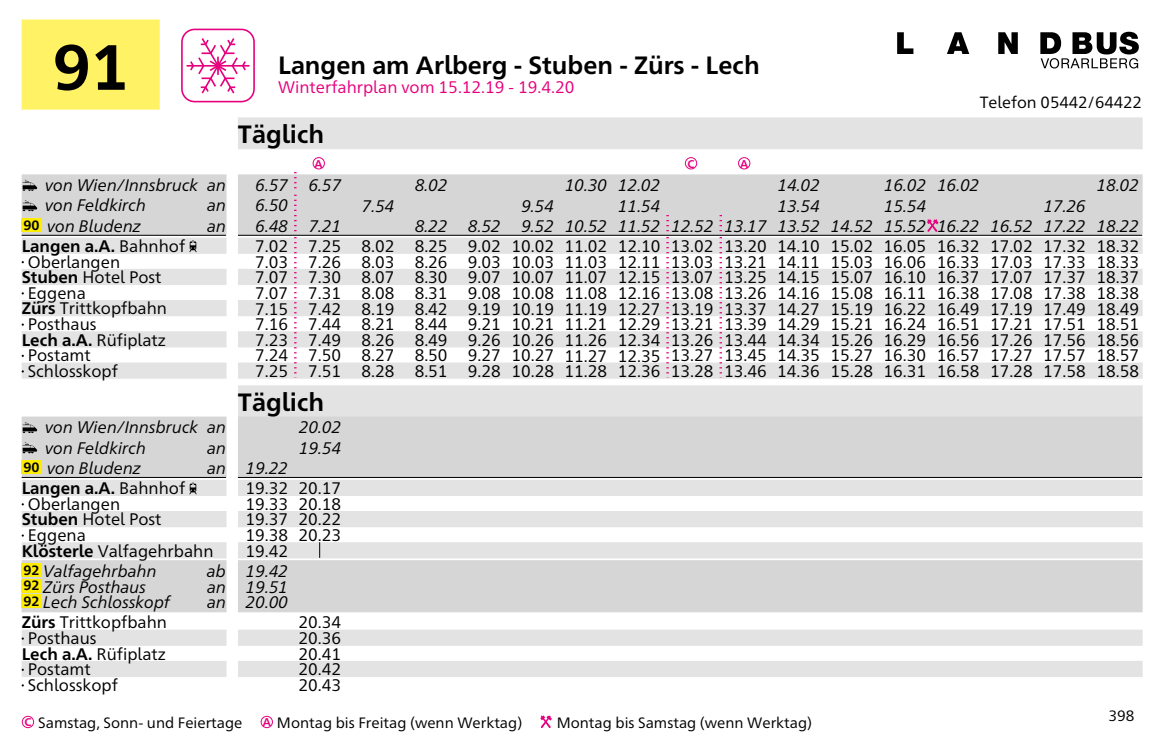
<style>
.page{position:relative;width:1170px;height:745px;background:#fff}
.page>*{position:absolute;margin:0;border:0;box-sizing:border-box;transform-origin:0 0}
.t1{font:700 63.75px "Neue Frutiger VVV";color:#000}
.t2{font:700 25px "Neue Frutiger VVV";color:#000}
.t3{font:16.75px/15.5px "Neue Frutiger VVV";color:#000;text-align:justify}
.t4{font:italic 16.75px/20.2px "Neue Frutiger VVV";color:#000}
.t5{font:700 16.75px "Neue Frutiger VVV";color:#000}
.t6{font:16.75px "Neue Frutiger VVV";color:#e6007d}
.t7{font:16.25px "Neue Frutiger VVV";color:#000}
.t8{font:15px "Neue Frutiger VVV";color:#000}
.t9{font:15px "Neue Frutiger 1450 for VV";color:#000}
.t10{font:700 11.25px "Neue Frutiger VVV";color:#e6007d}
.s1{font-weight:700;font-style:normal;font-size:13.5px}
.s2{font-weight:400}
.s3{font-weight:700}
.s4{font-weight:700;font-size:11.25px;color:#e6007d}
</style>
<div class="page">
<div style="left:238px;top:117px;width:904px;height:32px;background:#e3e3e3"></div>
<div style="left:22px;top:269px;width:204px;height:16px;background:#e3e3e3"></div>
<div style="left:22px;top:300px;width:204px;height:16px;background:#e3e3e3"></div>
<div style="left:22px;top:331px;width:204px;height:16px;background:#e3e3e3"></div>
<div style="left:238px;top:385px;width:904px;height:31px;background:#e3e3e3"></div>
<svg style="left:22px;top:542px;width:204px;height:70px;background:#dadad9"></svg>
<div style="left:238px;top:416px;width:904px;height:61px;background:#d6d6d6"></div>
<div style="left:238px;top:480px;width:904px;height:15px;background:#e3e3e3"></div>
<div style="left:238px;top:511px;width:904px;height:16px;background:#e3e3e3"></div>
<div style="left:238px;top:560px;width:904px;height:52px;background:#d6d6d6"></div>
<div style="left:238px;top:630px;width:904px;height:15px;background:#e3e3e3"></div>
<div style="left:238px;top:661px;width:904px;height:15px;background:#e3e3e3"></div>
<hr style="left:238px;top:476px;width:903px;height:1px;background:#000">
<div style="left:22px;top:19px;width:138px;height:90px;background:#fff265"></div>
<svg style="left:181px;top:29px;width:74px;height:73px"></svg>
<svg style="left:897px;top:32px;width:16px;height:22px"></svg>
<svg style="left:947px;top:32px;width:22px;height:22px"></svg>
<svg style="left:998px;top:32px;width:19px;height:22px"></svg>
<svg style="left:1040px;top:32px;width:98px;height:36px"></svg>
<svg style="left:22px;top:174px;width:204px;height:80px;background:#d5d4d0"></svg>
<div style="left:22px;top:362px;width:204px;height:16px;background:#e3e3e3"></div>
<div style="left:313px;top:157px;width:12px;height:12px;border:1px solid #e6007d;border-radius:50%"></div>
<div style="left:685px;top:157px;width:12px;height:12px;border:1px solid #e6007d;border-radius:50%"></div>
<div style="left:738px;top:157px;width:12px;height:12px;border:1px solid #e6007d;border-radius:50%"></div>
<svg style="left:238px;top:172px;width:904px;height:206px"></svg>
<svg style="left:22px;top:416px;width:204px;height:79px;background:#d5d4d0"></svg>
<svg style="left:22px;top:503px;width:204px;height:24px"></svg>
<div style="left:22px;top:563px;width:19px;height:13px;background:#ffed00"></div>
<div style="left:22px;top:578px;width:19px;height:14px;background:#ffed00"></div>
<div style="left:22px;top:594px;width:19px;height:13px;background:#ffed00"></div>
<div style="left:22px;top:630px;width:204px;height:15px;background:#e3e3e3"></div>
<div style="left:22px;top:661px;width:204px;height:15px;background:#e3e3e3"></div>
<div style="left:238px;top:542px;width:904px;height:16px;background:#e3e3e3"></div>
<div style="left:22px;top:715px;width:12px;height:12px;border:1px solid #e6007d;border-radius:50%"></div>
<div style="left:261px;top:715px;width:12px;height:12px;border:1px solid #e6007d;border-radius:50%"></div>
<svg style="left:540px;top:715px;width:11px;height:12px"></svg>
<h1 class="t1" style="left:53px;top:41px;width:77px">91</h1>
<h2 class="t2" style="left:278px;top:55px;width:483px">Langen am Arlberg - Stuben - Zürs - Lech</h2>
<p class="t6" style="left:278px;top:80px;width:298px">Winterfahrplan vom 15.12.19 - 19.4.20</p>
<h2 class="t2" style="left:238px;top:124px;width:88px">Täglich</h2>
<p class="t4" style="left:45px;top:176px;width:182px">von Wien/Innsbruck an von Feldkirch</p>
<p class="t4" style="left:207px;top:197px;width:20px">an</p>
<p class="t4" style="left:23px;top:217px;width:119px"><span class="s1">90</span> von Bludenz</p>
<p class="t4" style="left:207px;top:217px;width:20px">an</p>
<p class="t5" style="left:22px;top:239px;width:165px">Langen a.A. <span class="s2">Bahnhof</span></p>
<p class="t3" style="left:28px;top:255px;width:94px">Oberlangen</p>
<p class="t3" style="left:22px;top:271px;width:141px"><span class="s3">Stuben</span> Hotel Post</p>
<p class="t3" style="left:28px;top:286px;width:60px">Eggena</p>
<p class="t3" style="left:22px;top:302px;width:147px"><span class="s3">Zürs</span> Trittkopfbahn</p>
<p class="t3" style="left:28px;top:317px;width:70px">Posthaus</p>
<p class="t3" style="left:22px;top:333px;width:146px"><span class="s3">Lech a.A.</span> Rüfiplatz</p>
<p class="t3" style="left:28px;top:349px;width:64px">Postamt</p>
<p class="t3" style="left:28px;top:364px;width:92px">Schlosskopf</p>
<p class="t4" style="left:255px;top:176px;width:34px;text-align:justify">6.57<br>6.50<br>6.48</p>
<p class="t3" style="left:255px;top:239px;width:34px">7.02<br>7.03<br>7.07<br>7.07<br>7.15<br>7.16<br>7.23<br>7.24<br>7.25</p>
<p class="t10" style="left:314px;top:159px;width:10px">A</p>
<p class="t4" style="left:309px;top:176px;width:34px">6.57</p>
<p class="t4" style="left:309px;top:217px;width:34px">7.21</p>
<p class="t3" style="left:308px;top:239px;width:34px">7.25<br>7.26<br>7.30<br>7.31<br>7.42<br>7.44<br>7.49<br>7.50<br>7.51</p>
<p class="t4" style="left:362px;top:197px;width:34px">7.54</p>
<p class="t3" style="left:361px;top:240px;width:34px">8.02<br>8.03<br>8.07<br>8.08<br>8.19<br>8.21<br>8.26<br>8.27<br>8.28</p>
<p class="t4" style="left:415px;top:176px;width:34px">8.02</p>
<p class="t4" style="left:415px;top:217px;width:34px">8.22</p>
<p class="t3" style="left:414px;top:240px;width:34px">8.25<br>8.26<br>8.30<br>8.31<br>8.42<br>8.44<br>8.49<br>8.50<br>8.51</p>
<p class="t4" style="left:468px;top:217px;width:34px">8.52</p>
<p class="t3" style="left:468px;top:240px;width:34px">9.02<br>9.03<br>9.07<br>9.08<br>9.19<br>9.21<br>9.26<br>9.27<br>9.28</p>
<p class="t4" style="left:521px;top:197px;width:34px">9.54<br>9.52</p>
<p class="t3" style="left:511px;top:240px;width:44px">10.02<br>10.03<br>10.07<br>10.08<br>10.19<br>10.21<br>10.26<br>10.27<br>10.28</p>
<p class="t4" style="left:565px;top:176px;width:44px">10.30</p>
<p class="t4" style="left:565px;top:217px;width:44px">10.52</p>
<p class="t3" style="left:564px;top:240px;width:44px">11.02<br>11.03<br>11.07<br>11.08<br>11.19<br>11.21<br>11.26<br>11.27<br>11.28</p>
<p class="t4" style="left:618px;top:177px;width:44px;text-align:justify">12.02<br>11.54<br>11.52</p>
<p class="t3" style="left:617px;top:240px;width:44px">12.10<br>12.11<br>12.15<br>12.16<br>12.27<br>12.29<br>12.34<br>12.35<br>12.36</p>
<p class="t10" style="left:687px;top:159px;width:9px">C</p>
<p class="t4" style="left:671px;top:217px;width:44px">12.52</p>
<p class="t3" style="left:671px;top:239px;width:44px">13.02<br>13.03<br>13.07<br>13.08<br>13.19<br>13.21<br>13.26<br>13.27<br>13.28</p>
<p class="t10" style="left:740px;top:159px;width:10px">A</p>
<p class="t4" style="left:724px;top:217px;width:44px">13.17</p>
<p class="t3" style="left:724px;top:239px;width:44px">13.20<br>13.21<br>13.25<br>13.26<br>13.37<br>13.39<br>13.44<br>13.45<br>13.46</p>
<p class="t4" style="left:777px;top:176px;width:44px;text-align:justify">14.02<br>13.54<br>13.52</p>
<p class="t3" style="left:777px;top:240px;width:44px">14.10<br>14.11<br>14.15<br>14.16<br>14.27<br>14.29<br>14.34<br>14.35<br>14.36</p>
<h2 class="t2" style="left:238px;top:391px;width:88px">Täglich</h2>
<p class="t4" style="left:45px;top:418px;width:182px">von Wien/Innsbruck an von Feldkirch</p>
<p class="t4" style="left:207px;top:438px;width:20px">an</p>
<p class="t4" style="left:23px;top:459px;width:119px"><span class="s1">90</span> von Bludenz</p>
<p class="t4" style="left:207px;top:459px;width:20px">an</p>
<p class="t5" style="left:22px;top:481px;width:165px">Langen a.A. <span class="s2">Bahnhof</span></p>
<p class="t3" style="left:28px;top:497px;width:94px">Oberlangen</p>
<p class="t3" style="left:22px;top:513px;width:141px"><span class="s3">Stuben</span> Hotel Post</p>
<p class="t3" style="left:28px;top:528px;width:60px">Eggena</p>
<p class="t3" style="left:22px;top:544px;width:193px"><span class="s3">Klösterle</span> Valfagehrbahn</p>
<p class="t4" style="left:23px;top:562px;width:135px"><span class="s1">92</span> Valfagehrbahn</p>
<p class="t4" style="left:207px;top:562px;width:21px">ab</p>
<p class="t4" style="left:23px;top:577px;width:124px"><span class="s1">92</span> Zürs Posthaus</p>
<p class="t4" style="left:207px;top:577px;width:20px">an</p>
<p class="t4" style="left:23px;top:593px;width:150px"><span class="s1">92</span> Lech Schlosskopf</p>
<p class="t4" style="left:207px;top:593px;width:20px">an</p>
<p class="t3" style="left:22px;top:615px;width:147px"><span class="s3">Zürs</span> Trittkopfbahn</p>
<p class="t3" style="left:28px;top:631px;width:70px">Posthaus</p>
<p class="t3" style="left:22px;top:647px;width:146px"><span class="s3">Lech a.A.</span> Rüfiplatz</p>
<p class="t3" style="left:28px;top:662px;width:64px">Postamt</p>
<p class="t3" style="left:28px;top:678px;width:92px">Schlosskopf</p>
<p class="t4" style="left:246px;top:459px;width:44px">19.22</p>
<p class="t3" style="left:245px;top:481px;width:44px">19.32<br>19.33<br>19.37<br>19.38<br>19.42</p>
<p class="t4" style="left:246px;top:564px;width:44px;line-height:15.5px;text-align:justify">19.42<br>19.51<br>20.00</p>
<p class="t4" style="left:299px;top:418px;width:44px">20.02<br>19.54</p>
<p class="t3" style="left:298px;top:481px;width:44px">20.17<br>20.18<br>20.22<br>20.23</p>
<p class="t3" style="left:298px;top:615px;width:44px">20.34<br>20.36<br>20.41<br>20.42<br>20.43</p>
<p class="t8" style="left:24px;top:716px;width:219px"><span class="s4">C</span> Samstag, Sonn- und Feiertage</p>
<p class="t8" style="left:263px;top:716px;width:261px"><span class="s4">A</span> Montag bis Freitag (wenn Werktag)</p>
<p class="t8" style="left:556px;top:716px;width:257px">Montag bis Samstag (wenn Werktag)</p>
<p class="t4" style="left:830px;top:217px;width:44px">14.52</p>
<p class="t3" style="left:830px;top:240px;width:44px">15.02<br>15.03<br>15.07<br>15.08<br>15.19<br>15.21<br>15.26<br>15.27<br>15.28</p>
<p class="t7" style="left:979px;top:95px;width:163px">Telefon 05442/64422</p>
<p class="t4" style="left:884px;top:176px;width:44px;text-align:justify">16.02<br>15.54<br>15.52</p>
<p class="t3" style="left:883px;top:240px;width:44px">16.05<br>16.06<br>16.10<br>16.11<br>16.22<br>16.24<br>16.29<br>16.30<br>16.31</p>
<p class="t4" style="left:937px;top:176px;width:44px">16.02</p>
<p class="t4" style="left:937px;top:217px;width:44px">16.22</p>
<p class="t3" style="left:936px;top:239px;width:44px">16.32<br>16.33<br>16.37<br>16.38<br>16.49<br>16.51<br>16.56<br>16.57<br>16.58</p>
<p class="t4" style="left:990px;top:217px;width:44px">16.52</p>
<p class="t3" style="left:989px;top:240px;width:44px">17.02<br>17.03<br>17.07<br>17.08<br>17.19<br>17.21<br>17.26<br>17.27<br>17.28</p>
<p class="t4" style="left:1043px;top:197px;width:44px">17.26<br>17.22</p>
<p class="t3" style="left:1043px;top:240px;width:44px">17.32<br>17.33<br>17.37<br>17.38<br>17.49<br>17.51<br>17.56<br>17.57<br>17.58</p>
<p class="t4" style="left:1096px;top:176px;width:44px">18.02</p>
<p class="t4" style="left:1096px;top:217px;width:44px">18.22</p>
<p class="t3" style="left:1096px;top:240px;width:44px">18.32<br>18.33<br>18.37<br>18.38<br>18.49<br>18.51<br>18.56<br>18.57<br>18.58</p>
<p class="t9" style="left:1108px;top:704px;width:27px">398</p>
</div>
